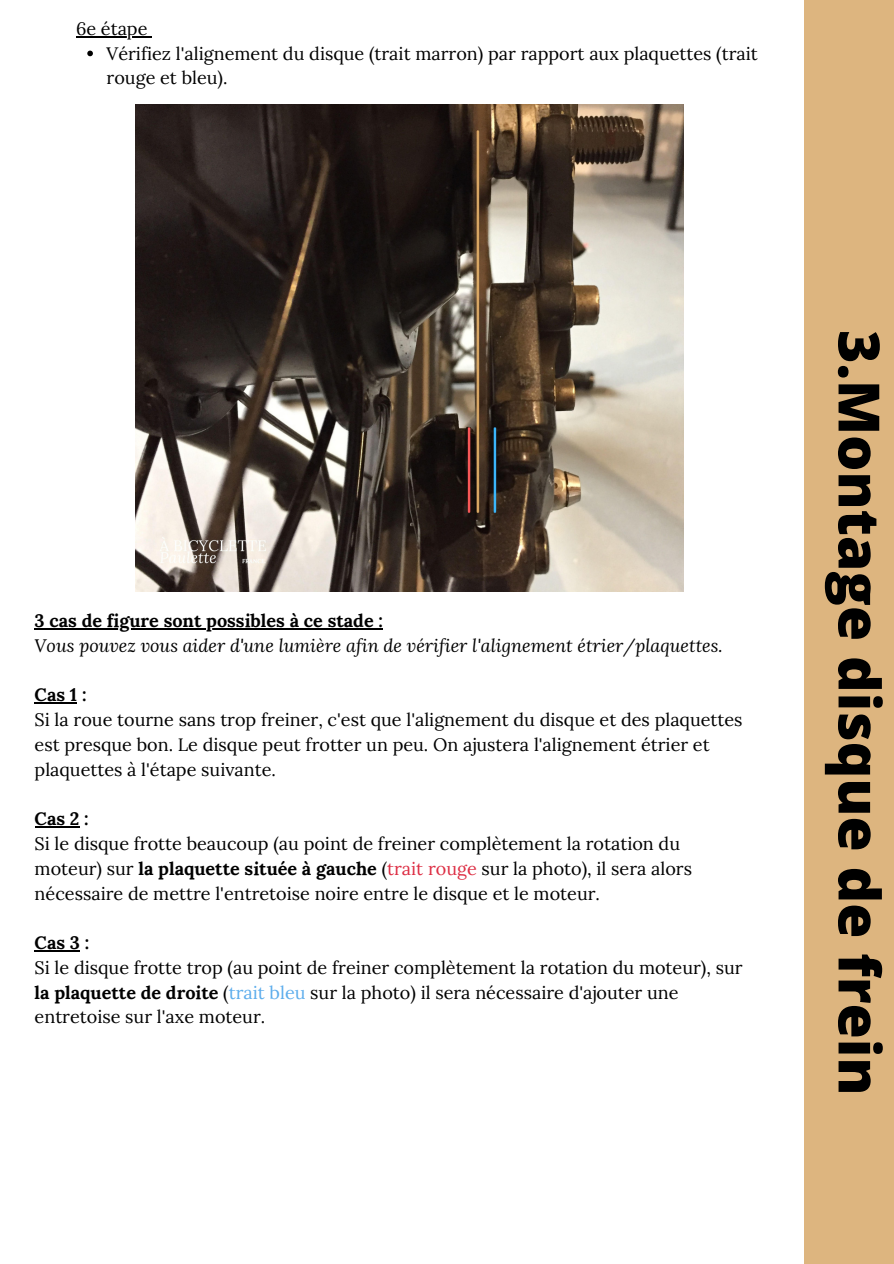
<style>
.page{position:relative;width:894px;height:1264px;background:#fff}
.page>*{position:absolute;margin:0;border:0;box-sizing:border-box;transform-origin:0 0}
.t1{font:800 57px "Open Sans";color:#000}
.t2{font:18px/24.8px "Lora";color:#000}
.t3{font:italic 18px "Lora";color:#000}
.t4{font:700 18px "Lora";color:#000}
.s1{font-weight:700}
.s2{color:#dd2e44}
.s3{color:#5dadec}
</style>
<div class="page">
<img style="left:136px;top:104px;width:547px;height:487px">
<hr style="left:76px;top:36px;width:71px;height:1px;background:#000">
<svg style="left:87px;top:51px;width:6px;height:5px"></svg>
<hr style="left:35px;top:628px;width:348px;height:1px;background:#000">
<hr style="left:35px;top:702px;width:42px;height:1px;background:#000">
<hr style="left:35px;top:826px;width:44px;height:1px;background:#000">
<hr style="left:35px;top:950px;width:45px;height:1px;background:#000">
<div style="left:804px;top:0;width:89px;height:1263px;background:#ddb57f"></div>
<p class="t2" style="left:76px;top:16px;width:73px">6e étape</p>
<p class="t2" style="left:107px;top:41px;width:652px">Vérifiez l'alignement du disque (trait marron) par rapport aux plaquettes (trait rouge et bleu).</p>
<p class="t4" style="left:35px;top:609px;width:349px">3 cas de figure sont possibles à ce stade :</p>
<p class="t3" style="left:35px;top:633px;width:689px">Vous pouvez vous aider d'une lumière afin de vérifier l'alignement étrier/plaquettes.</p>
<p class="t4" style="left:35px;top:683px;width:53px">Cas 1 :</p>
<p class="t2" style="left:35px;top:707px;width:709px">Si la roue tourne sans trop freiner, c'est que l'alignement du disque et des plaquettes est presque bon. Le disque peut frotter un peu. On ajustera l'alignement étrier et plaquettes à l'étape suivante.</p>
<p class="t4" style="left:35px;top:807px;width:56px">Cas 2 :</p>
<p class="t2" style="left:35px;top:831px;width:658px">Si le disque frotte beaucoup (au point de freiner complètement la rotation du moteur) sur <span class="s1">la plaquette située à gauche</span> (<span class="s2">trait rouge</span> sur la photo), il sera alors nécessaire de mettre l'entretoise noire entre le disque et le moteur.</p>
<p class="t4" style="left:35px;top:931px;width:56px">Cas 3 :</p>
<p class="t2" style="left:35px;top:954px;width:709px">Si le disque frotte trop (au point de freiner complètement la rotation du moteur), sur <span class="s1">la plaquette de droite</span> (<span class="s3">trait bleu</span> sur la photo) il sera nécessaire d'ajouter une entretoise sur l'axe moteur.</p>
<h1 class="t1" style="left:899px;top:330px;width:767px;rotate:90deg">3.Montage disque de frein</h1>
</div>
